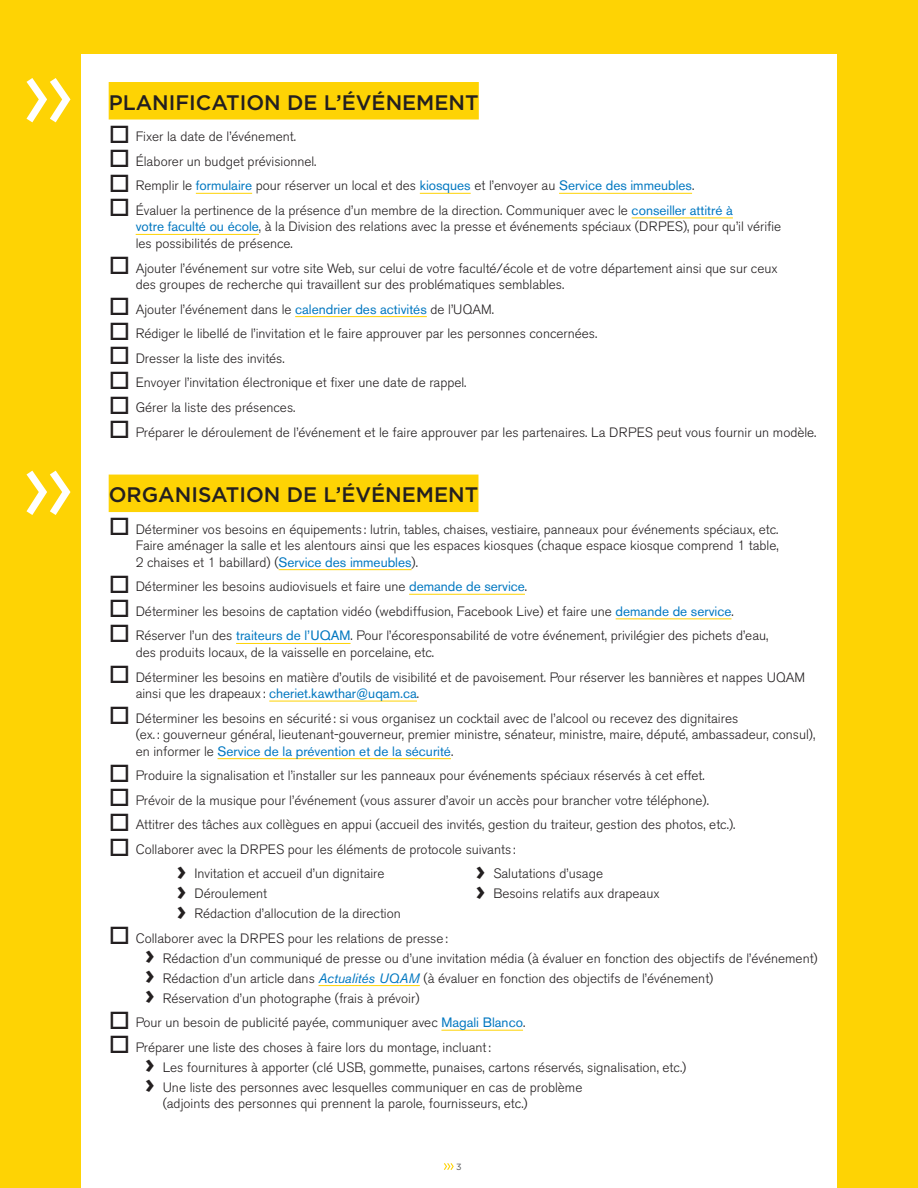
<style>
.page{position:relative;width:918px;height:1188px;background:#fed304}
.page>*{position:absolute;margin:0;border:0;box-sizing:border-box;transform-origin:0 0}
.Sous-titre_copy_2{font:500 21px "Gotham";color:#231f20}
.t1{font:300 13.5px/16.5px "Akzidenz Grotesk BE";color:#231f20}
.t2{font:9px "Gotham";color:#57585a}
.s1{font-weight:400;color:#0077c0}
.s2{font-family:"Gotham";font-weight:700;font-size:27px}
.s3{font-weight:400;font-style:italic;color:#0077c0}
</style>
<div class="page">
<div style="left:81px;top:54px;width:756px;height:1134px;background:#fff"></div>
<svg style="left:27px;top:78px;width:43px;height:44px"></svg>
<svg style="left:27px;top:471px;width:43px;height:44px"></svg>
<svg style="left:444px;top:1163px;width:10px;height:7px"></svg>
<div style="left:109px;top:82px;width:370px;height:38px;background:#fed304"></div>
<hr style="left:196px;top:193px;width:56px;height:1px;background:#fed304">
<hr style="left:420px;top:193px;width:51px;height:1px;background:#fed304">
<hr style="left:559px;top:193px;width:133px;height:1px;background:#fed304">
<hr style="left:632px;top:218px;width:101px;height:1px;background:#fed304">
<hr style="left:136px;top:234px;width:123px;height:1px;background:#fed304">
<hr style="left:295px;top:316px;width:132px;height:1px;background:#fed304">
<div style="left:109px;top:475px;width:369px;height:37px;background:#fed304"></div>
<hr style="left:279px;top:569px;width:133px;height:1px;background:#fed304">
<hr style="left:409px;top:594px;width:116px;height:1px;background:#fed304">
<hr style="left:616px;top:618px;width:115px;height:1px;background:#fed304">
<hr style="left:236px;top:643px;width:115px;height:1px;background:#fed304">
<hr style="left:269px;top:701px;width:148px;height:1px;background:#fed304">
<hr style="left:218px;top:758px;width:233px;height:1px;background:#fed304">
<hr style="left:319px;top:985px;width:101px;height:1px;background:#fed304">
<hr style="left:441px;top:1030px;width:82px;height:1px;background:#fed304">
<p class="Sous-titre_copy_2" style="left:109px;top:89px;width:372px">PLANIFICATION DE L’ÉVÉNEMENT</p>
<p class="t1" style="left:136px;top:128px;width:162px">Fixer la date de l’événement.</p>
<p class="t1" style="left:136px;top:153px;width:182px">Élaborer un budget prévisionnel.</p>
<p class="t1" style="left:136px;top:178px;width:560px">Remplir le <span class="s1">formulaire</span> pour réserver un local et des <span class="s1">kiosques</span> et l’envoyer au <span class="s1">Service des immeubles</span>.</p>
<p class="t1" style="left:136px;top:202px;width:647px">Évaluer la pertinence de la présence d’un membre de la direction. Communiquer avec le <span class="s1">conseiller attitré à<br>votre faculté ou école</span>, à la Division des relations avec la presse et événements spéciaux (DRPES), pour qu’il vérifie les possibilités de présence.</p>
<p class="t1" style="left:136px;top:260px;width:644px">Ajouter l’événement sur votre site Web, sur celui de votre faculté/école et de votre département ainsi que sur ceux des groupes de recherche qui travaillent sur des problématiques semblables.</p>
<p class="t1" style="left:136px;top:301px;width:360px">Ajouter l’événement dans le <span class="s1">calendrier des activités</span> de l’UQAM.</p>
<p class="t1" style="left:136px;top:326px;width:463px">Rédiger le libellé de l’invitation et le faire approuver par les personnes concernées.</p>
<p class="t1" style="left:136px;top:350px;width:151px">Dresser la liste des invités.</p>
<p class="t1" style="left:136px;top:375px;width:332px">Envoyer l’invitation électronique et fixer une date de rappel.</p>
<p class="t1" style="left:136px;top:399px;width:161px">Gérer la liste des présences.</p>
<p class="t1" style="left:136px;top:424px;width:682px">Préparer le déroulement de l’événement et le faire approuver par les partenaires. La DRPES peut vous fournir un modèle.</p>
<p class="Sous-titre_copy_2" style="left:109px;top:481px;width:371px">ORGANISATION DE L’ÉVÉNEMENT</p>
<p class="t1" style="left:136px;top:521px;width:645px;text-align:justify">Déterminer vos besoins en équipements : lutrin, tables, chaises, vestiaire, panneaux pour événements spéciaux, etc.<br>Faire aménager la salle et les alentours ainsi que les espaces kiosques (chaque espace kiosque comprend 1 table, 2 chaises et 1 babillard) (<span class="s1">Service des immeubles</span>).</p>
<p class="t1" style="left:136px;top:579px;width:393px">Déterminer les besoins audiovisuels et faire une <span class="s1">demande de service</span>.</p>
<p class="t1" style="left:136px;top:603px;width:600px">Déterminer les besoins de captation vidéo (webdiffusion, Facebook Live) et faire une <span class="s1">demande de service</span>.</p>
<p class="t1" style="left:136px;top:628px;width:634px">Réserver l’un des <span class="s1">traiteurs de l’UQAM</span>. Pour l’écoresponsabilité de votre événement, privilégier des pichets d’eau, des produits locaux, de la vaisselle en porcelaine, etc.</p>
<p class="t1" style="left:136px;top:669px;width:671px">Déterminer les besoins en matière d’outils de visibilité et de pavoisement. Pour réserver les bannières et nappes UQAM ainsi que les drapeaux : <span class="s1">cheriet.kawthar@uqam.ca</span>.</p>
<p class="t1" style="left:136px;top:710px;width:681px">Déterminer les besoins en sécurité: si vous organisez un cocktail avec de l’alcool ou recevez des dignitaires<br>(ex. : gouverneur général, lieutenant-gouverneur, premier ministre, sénateur, ministre, maire, député, ambassadeur, consul), en informer le <span class="s1">Service de la prévention et de la sécurité</span>.</p>
<p class="t1" style="left:136px;top:768px;width:571px">Produire la signalisation et l’installer sur les panneaux pour événements spéciaux réservés à cet effet.</p>
<p class="t1" style="left:136px;top:792px;width:575px">Prévoir de la musique pour l’événement (vous assurer d’avoir un accès pour brancher votre téléphone).</p>
<p class="t1" style="left:136px;top:817px;width:601px">Attitrer des tâches aux collègues en appui (accueil des invités, gestion du traiteur, gestion des photos, etc.).</p>
<p class="t1" style="left:136px;top:841px;width:382px">Collaborer avec la DRPES pour les éléments de protocole suivants :</p>
<p class="t1" style="left:176px;top:866px;width:210px"><span class="s2">›</span> Invitation et accueil d’un dignitaire</p>
<p class="t1" style="left:176px;top:886px;width:92px"><span class="s2">›</span> Déroulement</p>
<p class="t1" style="left:176px;top:906px;width:226px"><span class="s2">›</span> Rédaction d’allocution de la direction</p>
<p class="t1" style="left:475px;top:866px;width:129px"><span class="s2">›</span> Salutations d’usage</p>
<p class="t1" style="left:475px;top:886px;width:186px"><span class="s2">›</span> Besoins relatifs aux drapeaux</p>
<p class="t1" style="left:136px;top:930px;width:314px">Collaborer avec la DRPES pour les relations de presse:</p>
<p class="t1" style="left:145px;top:950px;width:675px"><span class="s2">›</span> Rédaction d’un communiqué de presse ou d’une invitation média (à évaluer en fonction des objectifs de l’événement)</p>
<p class="t1" style="left:145px;top:970px;width:570px"><span class="s2">›</span> Rédaction d’un article dans <span class="s3">Actualités UQAM</span> (à évaluer en fonction des objectifs de l’événement)</p>
<p class="t1" style="left:145px;top:990px;width:276px"><span class="s2">›</span> Réservation d’un photographe (frais à prévoir)</p>
<p class="t1" style="left:136px;top:1015px;width:391px">Pour un besoin de publicité payée, communiquer avec <span class="s1">Magali Blanco</span>.</p>
<p class="t1" style="left:136px;top:1039px;width:357px">Préparer une liste des choses à faire lors du montage, incluant:</p>
<p class="t1" style="left:145px;top:1059px;width:543px"><span class="s2">›</span> Les fournitures à apporter (clé USB, gommette, punaises, cartons réservés, signalisation, etc.)</p>
<p class="t1" style="left:163px;top:1079px;width:421px;text-indent:-18px"><span class="s2">›</span> Une liste des personnes avec lesquelles communiquer en cas de problème (adjoints des personnes qui prennent la parole, fournisseurs, etc.)</p>
<p class="t2" style="left:456px;top:1162px;width:7px">3</p>
</div>
